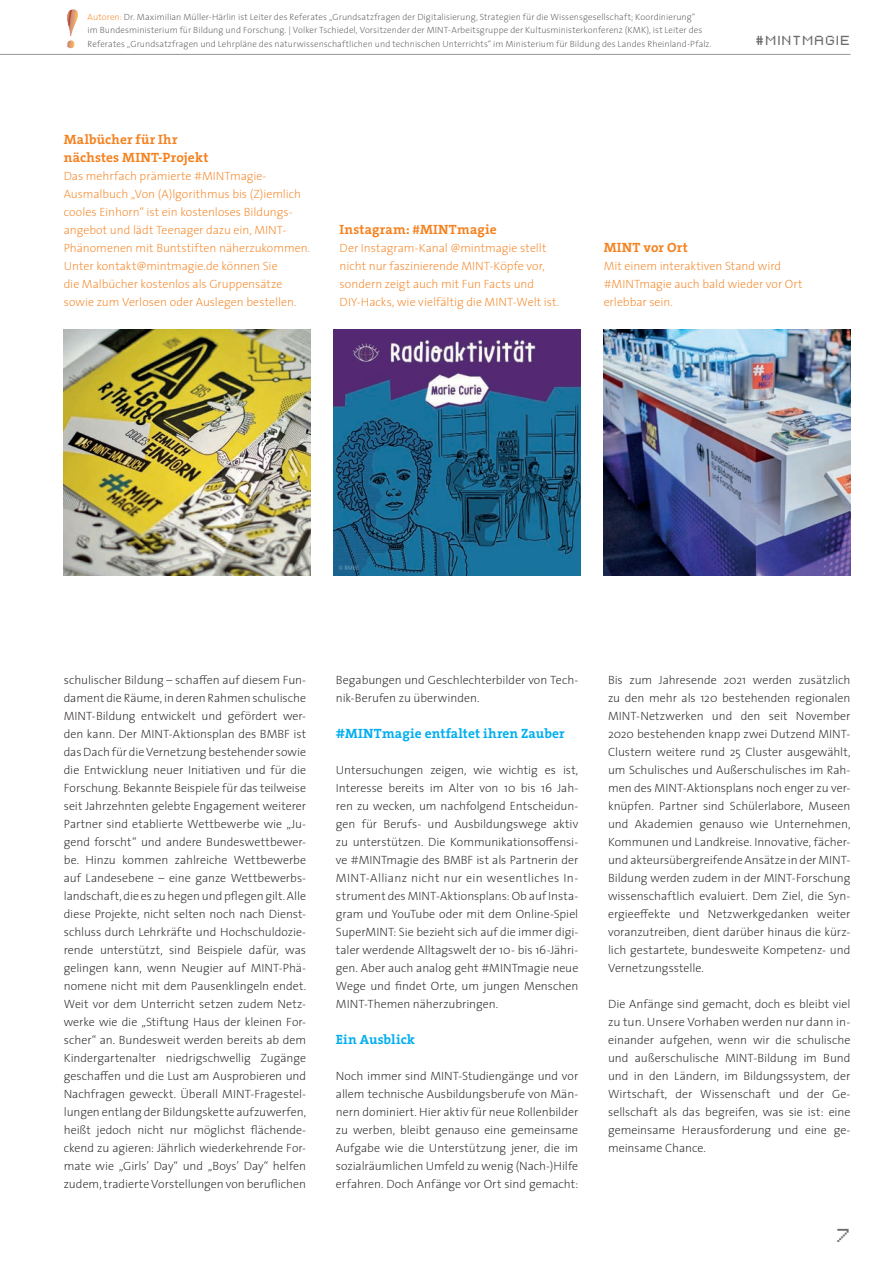
<style>
.page{position:relative;width:893px;height:1263px;background:#fff}
.page>*{position:absolute;margin:0;border:0;box-sizing:border-box;transform-origin:0 0}
.t1{font:15px "Pixel FJ8 pt 1 Normal";color:#6c6d70}
.t2{font:700 13.5px/18px "The Serif B W7";letter-spacing:.02em;color:#f58220}
.t3{font:700 13.5px "The Serif";letter-spacing:.005em;color:#00aeef}
.t4{font:200 12px/18px "The Sans";color:#231f20;text-align:justify}
.t5{font:200 12px/18px "The Sans";color:#f58220}
.t6{font:10.5px "Pixel FJ8 pt 1 Normal";letter-spacing:.16em;color:#6c6d70}
.t7{font:200 9px/13.5px "The Sans";letter-spacing:.01em;color:#57585a}
.s1{color:#f58220}
</style>
<div class="page">
<hr style="left:0;top:54px;width:850px;height:1px;background:#939598">
<svg style="left:66px;top:9px;width:12px;height:40px"></svg>
<img style="left:64px;top:329px;width:247px;height:247px">
<img style="left:604px;top:329px;width:246px;height:247px">
<img style="left:334px;top:329px;width:246px;height:247px">
<p class="t7" style="left:88px;top:10px;width:626px"><span class="s1">Autoren:</span> Dr. Maximilian Müller-Härlin ist Leiter des Referates „Grundsatzfragen der Digitalisierung, Strategien für die Wissensgesellschaft; Koordinierung“<br>im Bundesministerium für Bildung und Forschung. | Volker Tschiedel, Vorsitzender der MINT-Arbeitsgruppe der Kultusministerkonferenz (KMK), ist Leiter des<br>Referates „Grundsatzfragen und Lehrpläne des naturwissenschaftlichen und technischen Unterrichts“ im Ministerium für Bildung des Landes Rheinland-Pfalz.</p>
<p class="t6" style="left:757px;top:32px;width:95px">#MINTMAGIE</p>
<p class="t2" style="left:64px;top:130px;width:146px">Malbücher für Ihr nächstes MINT-Projekt</p>
<p class="t5" style="left:64px;top:167px;width:248px">Das mehrfach prämierte #MINTmagie-Ausmalbuch „Von (A)lgorithmus bis (Z)iemlich cooles Einhorn“ ist ein kostenloses Bildungs&shy;angebot und lädt Teenager dazu ein, MINT-Phänomenen mit Buntstiften näherzukommen.<br>Unter kontakt@mintmagie.de können Sie<br>die Malbücher kostenlos als Gruppensätze sowie zum Verlosen oder Auslegen bestellen.</p>
<p class="t2" style="left:340px;top:220px;width:159px">Instagram: #MINTmagie</p>
<p class="t5" style="left:340px;top:239px;width:221px">Der Instagram-Kanal @mintmagie stellt nicht nur faszinierende MINT-Köpfe vor, sondern zeigt auch mit Fun Facts und DIY-Hacks, wie vielfältig die MINT-Welt ist.</p>
<p class="t2" style="left:604px;top:238px;width:86px">MINT vor Ort</p>
<p class="t5" style="left:604px;top:257px;width:201px">Mit einem interaktiven Stand wird #MINTmagie auch bald wieder vor Ort erlebbar sein.</p>
<p class="t4" style="left:64px;top:671px;width:244px">schulischer Bildung – schaffen auf diesem Fun&shy;dament die Räume, in deren Rahmen schulische MINT-Bildung entwickelt und gefördert wer&shy;den kann. Der MINT-Aktionsplan des BMBF ist das Dach für die Vernetzung bestehender sowie die Entwicklung neuer Initiativen und für die Forschung. Bekannte Beispiele für das teilweise seit Jahrzehnten gelebte Engagement weiterer Partner sind etablierte Wettbewerbe wie „Ju&shy;gend forscht“ und andere Bundeswettbewer&shy;be. Hinzu kommen zahlreiche Wettbewerbe auf Landesebene – eine ganze Wettbewerbs&shy;landschaft, die es zu hegen und pflegen gilt. Alle diese Projekte, nicht selten noch nach Dienst&shy;schluss durch Lehrkräfte und Hochschuldozie&shy;rende unterstützt, sind Beispiele dafür, was gelingen kann, wenn Neugier auf MINT-Phä&shy;nomene nicht mit dem Pausenklingeln endet.<br>Weit vor dem Unterricht setzen zudem Netz&shy;werke wie die „Stiftung Haus der kleinen For&shy;scher“ an. Bundesweit werden bereits ab dem Kindergartenalter niedrigschwellig Zugänge geschaffen und die Lust am Ausprobieren und Nachfragen geweckt. Überall MINT-Fragestel&shy;lungen entlang der Bildungskette aufzuwerfen, heißt jedoch nicht nur möglichst flächende&shy;ckend zu agieren: Jährlich wiederkehrende For&shy;mate wie „Girls’ Day“ und „Boys’ Day“ helfen zudem, tradierte Vorstellungen von beruflichen</p>
<p class="t4" style="left:336px;top:671px;width:244px">Begabungen und Geschlechterbilder von Tech&shy;nik-Berufen zu überwinden.</p>
<p class="t3" style="left:336px;top:722px;width:230px">#MINTmagie entfaltet ihren Zauber</p>
<p class="t4" style="left:336px;top:761px;width:244px">Untersuchungen zeigen, wie wichtig es ist, Interesse bereits im Alter von 10 bis 16 Jah&shy;ren zu wecken, um nachfolgend Entscheidun&shy;gen für Berufs- und Ausbildungswege aktiv zu unterstützen. Die Kommunikationsoffensi&shy;ve #MINTmagie des BMBF ist als Partnerin der MINT-Allianz nicht nur ein wesentliches In&shy;strument des MINT-Aktionsplans: Ob auf Insta&shy;gram und YouTube oder mit dem Online-Spiel SuperMINT: Sie bezieht sich auf die immer digi&shy;taler werdende Alltagswelt der 10- bis 16-Jähri&shy;gen. Aber auch analog geht #MINTmagie neue Wege und findet Orte, um jungen Menschen MINT-Themen näherzubringen.</p>
<p class="t3" style="left:336px;top:1028px;width:81px">Ein Ausblick</p>
<p class="t4" style="left:336px;top:1067px;width:244px">Noch immer sind MINT-Studiengänge und vor allem technische Ausbildungsberufe von Män&shy;nern dominiert. Hier aktiv für neue Rollenbilder zu werben, bleibt genauso eine gemeinsame Aufgabe wie die Unterstützung jener, die im sozialräumlichen Umfeld zu wenig (Nach-)Hilfe erfahren. Doch Anfänge vor Ort sind gemacht:</p>
<p class="t4" style="left:608px;top:671px;width:244px">Bis zum Jahresende 2021 werden zusätzlich zu den mehr als 120 bestehenden regionalen MINT-Netzwerken und den seit November 2020 bestehenden knapp zwei Dutzend MINT-Clustern weitere rund 25 Cluster ausgewählt, um Schulisches und Außerschulisches im Rah&shy;men des MINT-Aktionsplans noch enger zu ver&shy;knüpfen. Partner sind Schülerlabore, Museen und Akademien genauso wie Unternehmen, Kommunen und Landkreise. Innovative, fächer&shy;und akteursübergreifende Ansätze in der MINT-Bildung werden zudem in der MINT-Forschung wissenschaftlich evaluiert. Dem Ziel, die Syn&shy;ergieeffekte und Netzwerkgedanken weiter voranzutreiben, dient darüber hinaus die kürz&shy;lich gestartete, bundesweite Kompetenz- und Vernetzungsstelle.</p>
<p class="t4" style="left:608px;top:995px;width:244px">Die Anfänge sind gemacht, doch es bleibt viel zu tun. Unsere Vorhaben werden nur dann in&shy;einander aufgehen, wenn wir die schulische und außerschulische MINT-Bildung im Bund und in den Ländern, im Bildungssystem, der Wirtschaft, der Wissenschaft und der Ge&shy;sellschaft als das begreifen, was sie ist: eine gemeinsame Herausforderung und eine ge&shy;meinsame Chance.</p>
<p class="t1" style="left:837px;top:1223px;width:15px">7</p>
</div>
